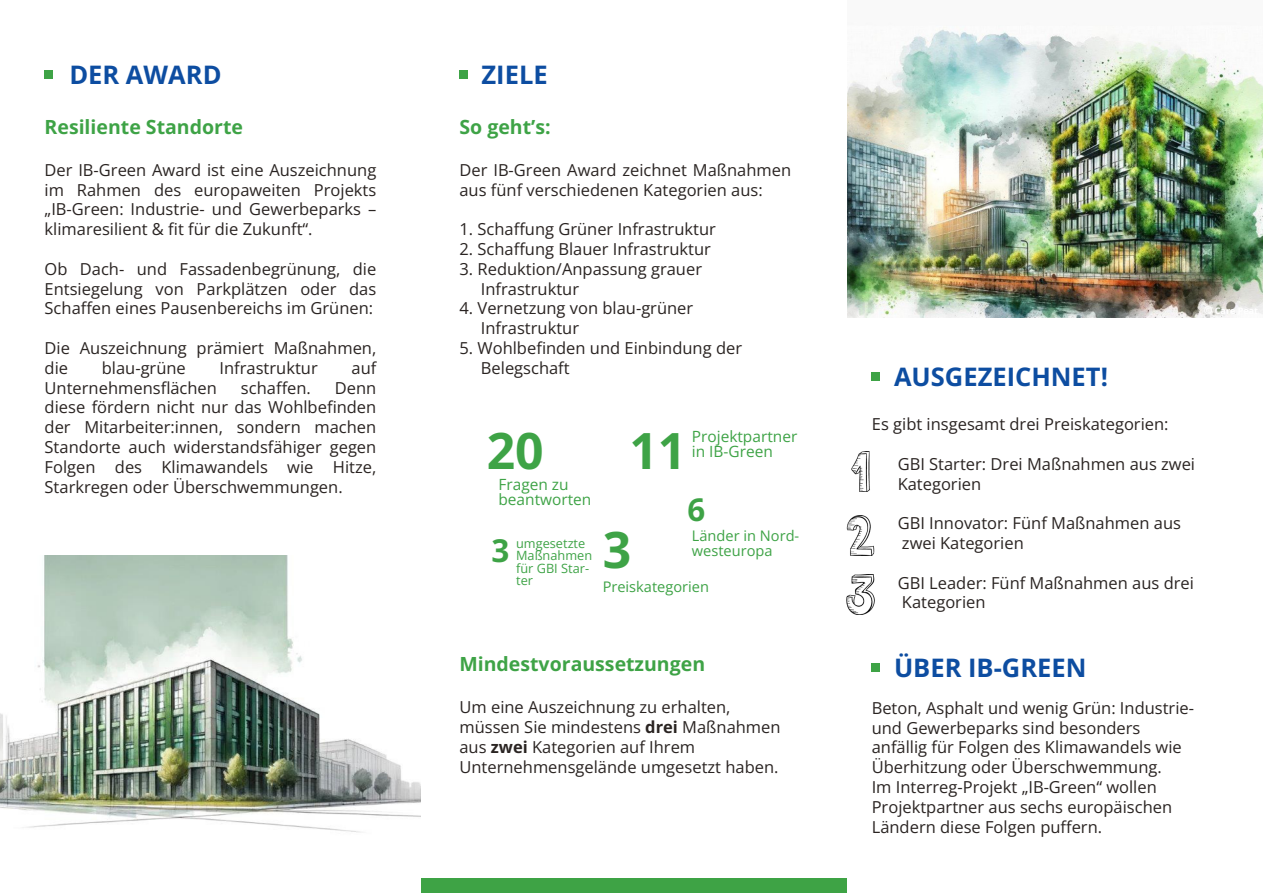
<style>
.page{position:relative;width:1263px;height:893px;background:#fff}
.page>*{position:absolute;margin:0;border:0;box-sizing:border-box;transform-origin:0 0}
.t1{font:700 49.95px "Open Sans";color:#3ea346}
.t2{font:700 31.35px "Open Sans";color:#3ea346}
.t3{font:700 31.2px "Open Sans";color:#3ea346}
.t4{font:700 25.5px "Open Sans";color:#0d4da1}
.t5{font:700 19.5px "Open Sans";color:#3ea346}
.t6{font:16.5px/19.8px "Open Sans";color:#2a2422}
.t7{font:15.45px/15px "Open Sans";color:#3ea346}
.t8{font:14.55px/14.1px "Open Sans";color:#3ea346}
.t9{font:12.75px/12.5px "Open Sans";color:#3ea346}
.s1{font-weight:700}
</style>
<div class="page">
<img style="left:847px;top:27px;width:416px;height:291px">
<img style="left:0;top:556px;width:421px;height:277px">
<div style="left:421px;top:878px;width:426px;height:15px;background:#3ea345"></div>
<div style="left:45px;top:70px;width:8px;height:8px;background:#3ea346"></div>
<div style="left:459px;top:70px;width:9px;height:8px;background:#3ea346"></div>
<div style="left:872px;top:372px;width:8px;height:9px;background:#3ea346"></div>
<div style="left:872px;top:663px;width:8px;height:9px;background:#3ea346"></div>
<img style="left:851px;top:451px;width:19px;height:40px">
<img style="left:846px;top:574px;width:29px;height:40px">
<img style="left:846px;top:515px;width:29px;height:40px">
<p class="t4" style="left:69px;top:57px;width:154px">DER AWARD</p>
<p class="t5" style="left:45px;top:113px;width:200px">Resiliente Standorte</p>
<p class="t6" style="left:45px;top:160px;width:333px;text-align:justify">Der IB-Green Award ist eine Auszeichnung im Rahmen des europaweiten Projekts „IB-Green: Industrie- und Gewerbeparks – klimaresilient &amp; fit für die Zukunft“.</p>
<p class="t6" style="left:45px;top:259px;width:333px;text-align:justify">Ob Dach- und Fassadenbegrünung, die Entsiegelung von Parkplätzen oder das Schaffen eines Pausenbereichs im Grünen:</p>
<p class="t6" style="left:45px;top:338px;width:333px">Die Auszeichnung prämiert Maßnahmen, die</p>
<p class="t6" style="left:102px;top:358px;width:86px">blau-grüne</p>
<p class="t6" style="left:220px;top:358px;width:100px">Infrastruktur</p>
<p class="t6" style="left:351px;top:358px;width:26px">auf</p>
<p class="t6" style="left:45px;top:377px;width:174px">Unternehmensflächen</p>
<p class="t6" style="left:241px;top:377px;width:71px">schaffen.</p>
<p class="t6" style="left:45px;top:377px;width:333px;text-align:justify;text-indent:290px">Denn diese fördern nicht nur das Wohlbefinden der Mitarbeiter:innen, sondern machen Standorte auch widerstandsfähiger gegen Folgen des Klimawandels wie Hitze, Starkregen oder Überschwemmungen.</p>
<p class="t4" style="left:481px;top:57px;width:68px">ZIELE</p>
<p class="t5" style="left:459px;top:113px;width:93px">So geht’s:</p>
<p class="t6" style="left:459px;top:160px;width:333px">Der IB-Green Award zeichnet Maßnahmen aus fünf verschiedenen Kategorien aus:</p>
<p class="t6" style="left:459px;top:219px;width:258px">1. Schaffung Grüner Infrastruktur</p>
<p class="t6" style="left:459px;top:239px;width:253px">2. Schaffung Blauer Infrastruktur</p>
<p class="t6" style="left:481px;top:259px;width:223px;text-indent:-21px">3. Reduktion/Anpassung grauer<br>Infrastruktur</p>
<p class="t6" style="left:481px;top:298px;width:214px;text-indent:-21px">4. Vernetzung von blau-grüner<br>Infrastruktur</p>
<p class="t6" style="left:481px;top:338px;width:263px;text-indent:-21px">5. Wohlbefinden und Einbindung der<br>Belegschaft</p>
<p class="t1" style="left:487px;top:417px;width:59px">20</p>
<p class="t1" style="left:629px;top:417px;width:59px">11</p>
<p class="t7" style="left:498px;top:476px;width:94px">Fragen zu beantworten</p>
<p class="t7" style="left:692px;top:429px;width:107px">Projektpartner in IB-Green</p>
<p class="t3" style="left:687px;top:488px;width:19px">6</p>
<p class="t2" style="left:491px;top:529px;width:19px">3</p>
<p class="t9" style="left:516px;top:537px;width:78px">umgesetzte<br>Maßnahmen für GBI Star&shy;ter</p>
<p class="t8" style="left:692px;top:529px;width:109px">Länder in Nord&shy;westeuropa</p>
<p class="t8" style="left:603px;top:579px;width:108px">Preiskategorien</p>
<p class="t1" style="left:603px;top:516px;width:30px">3</p>
<p class="t5" style="left:459px;top:651px;width:247px">Mindestvoraussetzungen</p>
<p class="t6" style="left:459px;top:697px;width:323px">Um eine Auszeichnung zu erhalten, müssen Sie mindestens <span class="s1">drei</span> Maßnahmen aus <span class="s1">zwei</span> Kategorien auf Ihrem Unternehmensgelände umgesetzt haben.</p>
<p class="t4" style="left:894px;top:359px;width:215px">AUSGEZEICHNET!</p>
<p class="t6" style="left:872px;top:414px;width:298px">Es gibt insgesamt drei Preiskategorien:</p>
<p class="t6" style="left:898px;top:453px;width:299px">GBI Starter: Drei Maßnahmen aus zwei<br>Kategorien</p>
<p class="t6" style="left:898px;top:513px;width:285px">GBI Innovator: Fünf Maßnahmen aus zwei Kategorien</p>
<p class="t6" style="left:898px;top:572px;width:298px">GBI Leader: Fünf Maßnahmen aus drei<br>Kategorien</p>
<p class="t4" style="left:894px;top:650px;width:194px">ÜBER IB-GREEN</p>
<p class="t6" style="left:872px;top:697px;width:324px">Beton, Asphalt und wenig Grün: Industrie&shy;und Gewerbeparks sind besonders anfällig für Folgen des Klimawandels wie Überhitzung oder Überschwemmung.<br>Im Interreg-Projekt „IB-Green“ wollen Projektpartner aus sechs europäischen Ländern diese Folgen puffern.</p>
</div>
